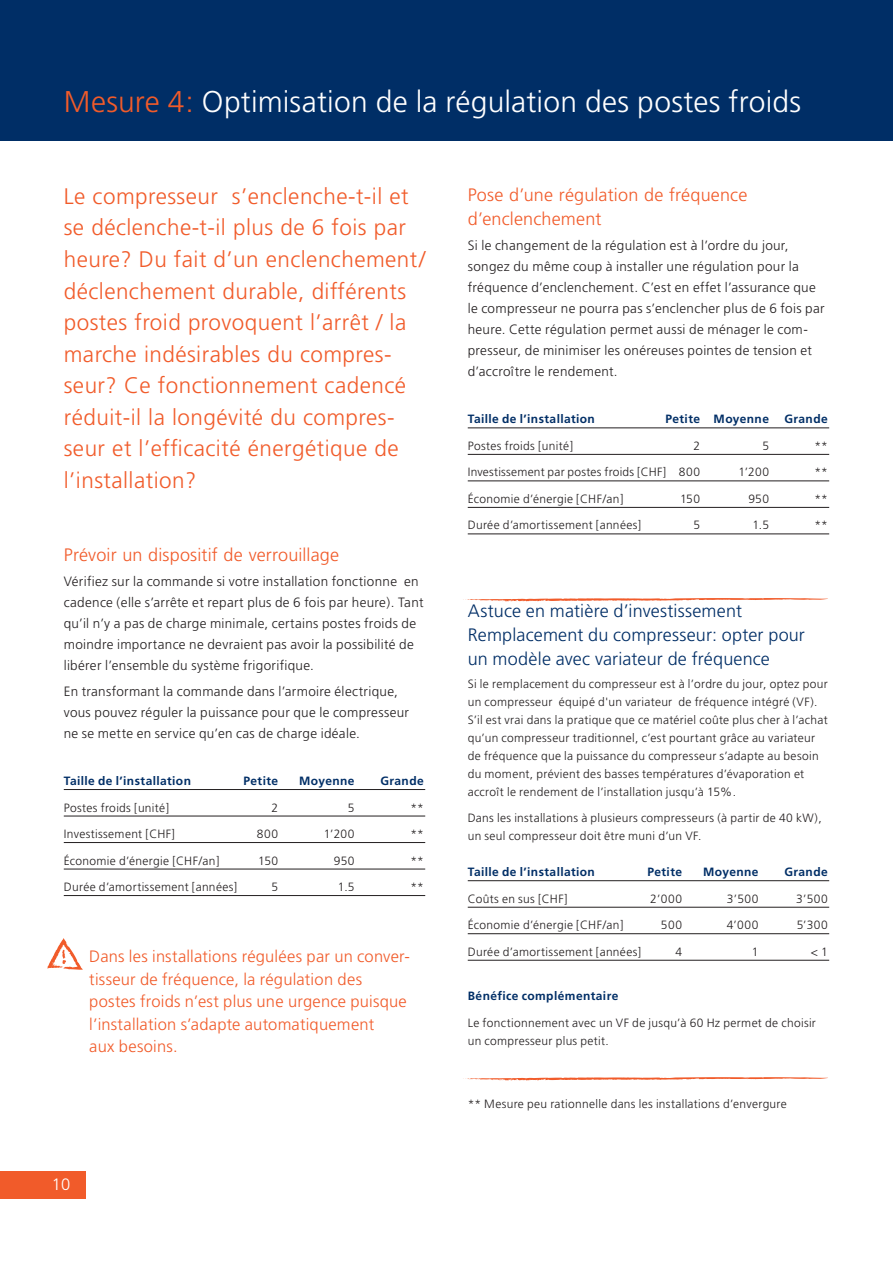
<style>
.page{position:relative;width:893px;height:1263px;background:#fff}
.page>*{position:absolute;margin:0;border:0;box-sizing:border-box;transform-origin:0 0}
.t1{font:300 30px "Frutiger";letter-spacing:.005em;color:#fff}
.t2{font:300 22.5px/31.5px "Frutiger";letter-spacing:.02em;color:#f15b2a}
.t3{font:300 18px/24px "Frutiger";letter-spacing:.01em;color:#002e66}
.t4{font:300 18px/24px "Frutiger";letter-spacing:.01em;color:#f15b2a}
.t5{font:300 16.5px/22.5px "Frutiger";letter-spacing:.015em;color:#f15b2a}
.t6{font:300 16.5px "Frutiger";color:#fff}
.t7{font:300 13.5px/21px "Frutiger";letter-spacing:.025em;color:#231f20}
.t8{font:300 12px/18px "Frutiger";letter-spacing:.025em;color:#231f20}
.t9{font:700 12px "Frutiger";letter-spacing:.035em;color:#002e66}
.s1{color:#f15b2a}
</style>
<div class="page">
<div style="left:0;top:1171px;width:85px;height:28px;background:#f15b2a"></div>
<div style="left:0;top:0;width:893px;height:140px;background:#002e66"></div>
<hr style="left:64px;top:789px;width:361px;height:1px;background:#231f20">
<hr style="left:64px;top:816px;width:361px;height:1px;background:#231f20">
<hr style="left:64px;top:842px;width:361px;height:1px;background:#231f20">
<hr style="left:64px;top:869px;width:361px;height:1px;background:#231f20">
<hr style="left:64px;top:895px;width:361px;height:1px;background:#231f20">
<hr style="left:468px;top:428px;width:361px;height:1px;background:#231f20">
<hr style="left:468px;top:454px;width:361px;height:1px;background:#231f20">
<hr style="left:468px;top:481px;width:361px;height:1px;background:#231f20">
<hr style="left:468px;top:507px;width:361px;height:1px;background:#231f20">
<hr style="left:468px;top:534px;width:361px;height:1px;background:#231f20">
<hr style="left:468px;top:880px;width:361px;height:1px;background:#231f20">
<hr style="left:468px;top:907px;width:361px;height:1px;background:#231f20">
<hr style="left:468px;top:933px;width:361px;height:1px;background:#231f20">
<hr style="left:468px;top:960px;width:361px;height:1px;background:#231f20">
<svg style="left:463px;top:598px;width:365px;height:4px"></svg>
<svg style="left:463px;top:1077px;width:365px;height:4px"></svg>
<svg style="left:47px;top:938px;width:36px;height:32px"></svg>
<h1 class="t1" style="left:64px;top:86px;width:739px"><span class="s1">Mesure 4:</span> Optimisation de la régulation des postes froids</h1>
<p class="t2" style="left:64px;top:181px;width:363px">Le compresseur s’enclenche-t-il et se déclenche-t-il plus de 6 fois par heure? Du fait d’un enclenchement/ déclenchement durable, différents postes froid provoquent l’arrêt / la marche indésirables du compres&shy;seur? Ce fonctionnement cadencé réduit-il la longévité du compres&shy;seur et l’efficacité énergétique de l’installation?</p>
<h3 class="t4" style="left:64px;top:543px;width:277px">Prévoir un dispositif de verrouillage</h3>
<p class="t7" style="left:64px;top:571px;width:361px">Vérifiez sur la commande si votre installation fonctionne en cadence (elle s’arrête et repart plus de 6 fois par heure). Tant qu’il n’y a pas de charge minimale, certains postes froids de moindre importance ne devraient pas avoir la possibilité de libérer l’ensemble du système frigorifique.</p>
<p class="t7" style="left:64px;top:681px;width:347px">En transformant la commande dans l’armoire électrique, vous pouvez réguler la puissance pour que le compresseur ne se mette en service qu’en cas de charge idéale.</p>
<p class="t9" style="left:64px;top:776px;width:129px">Taille de l’installation</p>
<p class="t9" style="left:243px;top:776px;width:36px">Petite</p>
<p class="t9" style="left:299px;top:776px;width:57px">Moyenne</p>
<p class="t9" style="left:380px;top:776px;width:45px">Grande</p>
<p class="t8" style="left:64px;top:799px;width:107px">Postes froids [unité]</p>
<p class="t8" style="left:271px;top:799px;width:8px">2</p>
<p class="t8" style="left:348px;top:799px;width:8px">5</p>
<p class="t8" style="left:410px;top:799px;width:15px">**</p>
<p class="t8" style="left:64px;top:825px;width:113px">Investissement [CHF]</p>
<p class="t8" style="left:257px;top:825px;width:23px">800</p>
<p class="t8" style="left:324px;top:825px;width:32px">1’200</p>
<p class="t8" style="left:410px;top:825px;width:15px">**</p>
<p class="t8" style="left:64px;top:852px;width:157px">Économie d’énergie [CHF/an]</p>
<p class="t8" style="left:258px;top:852px;width:22px">150</p>
<p class="t8" style="left:334px;top:852px;width:22px">950</p>
<p class="t8" style="left:410px;top:852px;width:15px">**</p>
<p class="t8" style="left:64px;top:878px;width:175px">Durée d’amortissement [années]</p>
<p class="t8" style="left:271px;top:878px;width:8px">5</p>
<p class="t8" style="left:338px;top:878px;width:18px">1.5</p>
<p class="t8" style="left:410px;top:878px;width:15px">**</p>
<h3 class="t5" style="left:89px;top:946px;width:322px">Dans les installations régulées par un conver&shy;tisseur de fréquence, la régulation des postes froids n’est plus une urgence puisque l’installation s’adapte automatiquement<br>aux besoins.</h3>
<h3 class="t6" style="left:52px;top:1176px;width:20px">10</h3>
<h3 class="t4" style="left:468px;top:183px;width:281px">Pose d’une régulation de fréquence d’enclenchement</h3>
<p class="t7" style="left:468px;top:235px;width:358px">Si le changement de la régulation est à l’ordre du jour, songez du même coup à installer une régulation pour la fréquence d’enclenchement. C’est en effet l’assurance que le compresseur ne pourra pas s’enclencher plus de 6 fois par heure. Cette régulation permet aussi de ménager le com&shy;presseur, de minimiser les onéreuses pointes de tension et d’accroître le rendement.</p>
<p class="t9" style="left:468px;top:414px;width:129px">Taille de l’installation</p>
<p class="t9" style="left:665px;top:414px;width:105px">Petite Moyenne</p>
<p class="t9" style="left:784px;top:414px;width:45px">Grande</p>
<p class="t8" style="left:468px;top:437px;width:107px">Postes froids [unité]</p>
<p class="t8" style="left:693px;top:437px;width:8px">2</p>
<p class="t8" style="left:762px;top:437px;width:8px">5</p>
<p class="t8" style="left:814px;top:437px;width:15px">**</p>
<p class="t8" style="left:468px;top:463px;width:234px">Investissement par postes froids [CHF] 800</p>
<p class="t8" style="left:738px;top:463px;width:32px">1’200</p>
<p class="t8" style="left:814px;top:463px;width:15px">**</p>
<p class="t8" style="left:468px;top:490px;width:157px">Économie d’énergie [CHF/an]</p>
<p class="t8" style="left:680px;top:490px;width:22px">150</p>
<p class="t8" style="left:748px;top:490px;width:22px">950</p>
<p class="t8" style="left:814px;top:490px;width:15px">**</p>
<p class="t8" style="left:468px;top:516px;width:175px">Durée d’amortissement [années]</p>
<p class="t8" style="left:693px;top:516px;width:8px">5</p>
<p class="t8" style="left:752px;top:516px;width:18px">1.5</p>
<p class="t8" style="left:814px;top:516px;width:15px">**</p>
<h3 class="t3" style="left:468px;top:599px;width:339px">Astuce en matière d’investissement<br>Remplacement du compresseur: opter pour un modèle avec variateur de fréquence</h3>
<p class="t8" style="left:468px;top:675px;width:361px">Si le remplacement du compresseur est à l’ordre du jour, optez pour un compresseur équipé d'un variateur de fréquence intégré (VF).<br>S’il est vrai dans la pratique que ce matériel coûte plus cher à l’achat qu’un compresseur traditionnel, c’est pourtant grâce au variateur de fréquence que la puissance du compresseur s’adapte au besoin du moment, prévient des basses températures d’évaporation et accroît le rendement de l’installation jusqu’à 15%.</p>
<p class="t8" style="left:468px;top:809px;width:356px">Dans les installations à plusieurs compresseurs (à partir de 40 kW), un seul compresseur doit être muni d’un VF.</p>
<p class="t9" style="left:468px;top:867px;width:129px">Taille de l’installation</p>
<p class="t9" style="left:647px;top:867px;width:36px">Petite</p>
<p class="t9" style="left:703px;top:867px;width:57px">Moyenne</p>
<p class="t9" style="left:784px;top:867px;width:45px">Grande</p>
<p class="t8" style="left:468px;top:890px;width:101px">Coûts en sus [CHF]</p>
<p class="t8" style="left:650px;top:890px;width:33px">2’000</p>
<p class="t8" style="left:727px;top:890px;width:33px">3’500</p>
<p class="t8" style="left:796px;top:890px;width:33px">3’500</p>
<p class="t8" style="left:468px;top:916px;width:157px">Économie d’énergie [CHF/an]</p>
<p class="t8" style="left:661px;top:916px;width:23px">500</p>
<p class="t8" style="left:727px;top:916px;width:33px">4’000</p>
<p class="t8" style="left:797px;top:916px;width:33px">5’300</p>
<p class="t8" style="left:468px;top:943px;width:175px">Durée d’amortissement [années]</p>
<p class="t8" style="left:675px;top:943px;width:8px">4</p>
<p class="t8" style="left:752px;top:943px;width:8px">1</p>
<p class="t8" style="left:811px;top:943px;width:19px">&lt; 1</p>
<p class="t9" style="left:468px;top:991px;width:152px">Bénéfice complémentaire</p>
<p class="t8" style="left:468px;top:1014px;width:350px">Le fonctionnement avec un VF de jusqu’à 60 Hz permet de choisir un compresseur plus petit.</p>
<p class="t8" style="left:468px;top:1095px;width:321px">** Mesure peu rationnelle dans les installations d’envergure</p>
</div>
